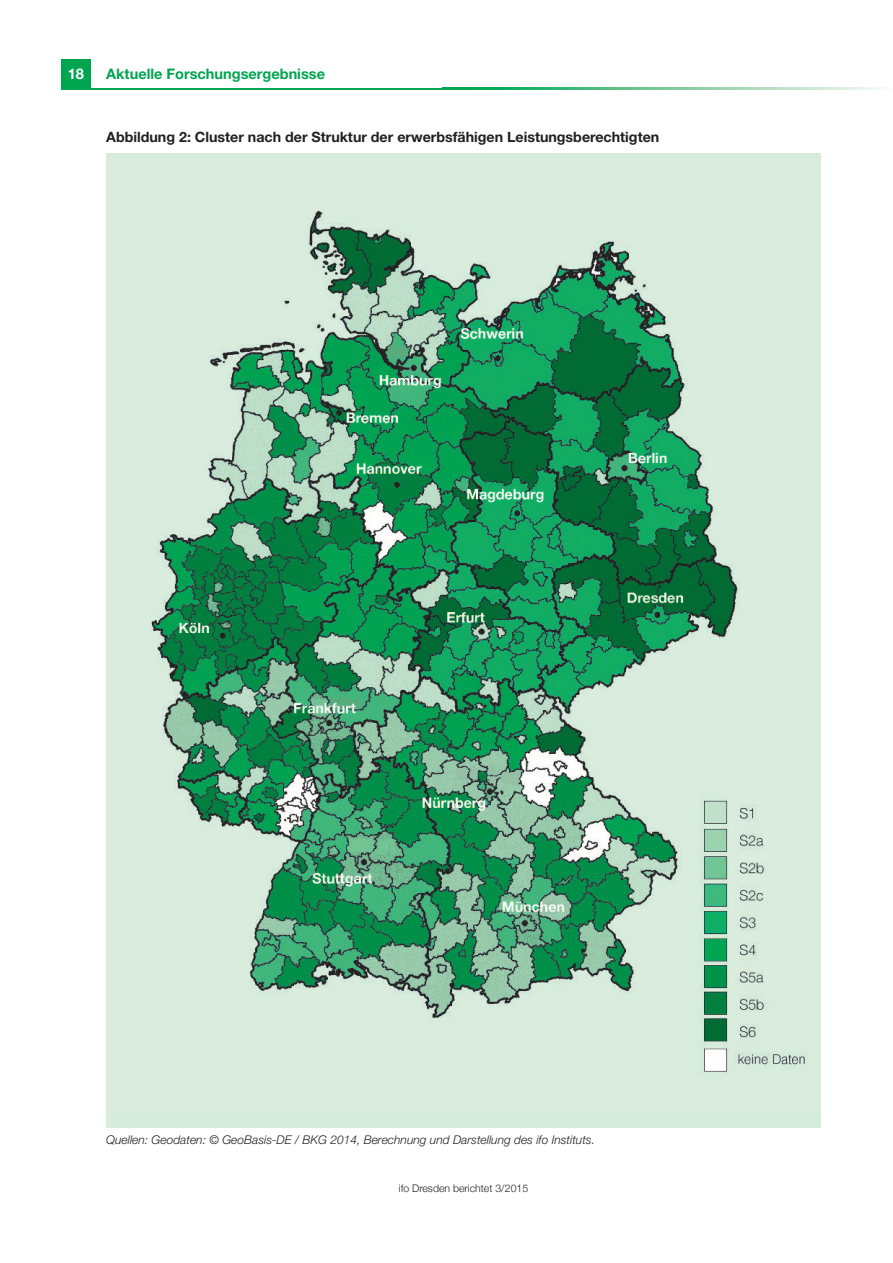
<style>
.page{position:relative;width:893px;height:1263px;background:#fff}
.page>*{position:absolute;margin:0;border:0;box-sizing:border-box;transform-origin:0 0}
.t1{font:700 14.7px "Helvetica Neue";color:#fff}
.t2{font:700 14.55px "Helvetica Neue";color:#00a54f}
.t3{font:700 14.25px "Helvetica Neue";color:#231f20}
.t4{font:italic 300 12px "Helvetica Neue";color:#231f20}
.t5{font:300 10.5px "Helvetica Neue";color:#231f20}
</style>
<div class="page">
<div style="left:61px;top:60px;width:30px;height:29px;background:#00a54f"></div>
<hr style="left:61px;top:88px;width:382px;height:1px;background:#00a54f">
<svg style="left:443px;top:88px;width:439px;height:1px"></svg>
<div style="left:106px;top:153px;width:715px;height:974px;background:#d8ecdd"></div>
<img style="left:151px;top:210px;width:657px;height:865px">
<p class="t1" style="left:68px;top:68px;width:18px">18</p>
<p class="t2" style="left:106px;top:68px;width:220px">Aktuelle Forschungsergebnisse</p>
<p class="t3" style="left:106px;top:132px;width:554px">Abbildung 2: Cluster nach der Struktur der erwerbsfähigen Leistungsberechtigten</p>
<p class="t4" style="left:106px;top:1136px;width:490px">Quellen: Geodaten: © GeoBasis-DE / BKG 2014, Berechnung und Darstellung des ifo Instituts.</p>
<p class="t5" style="left:399px;top:1182px;width:131px">ifo Dresden berichtet 3/2015</p>
</div>
